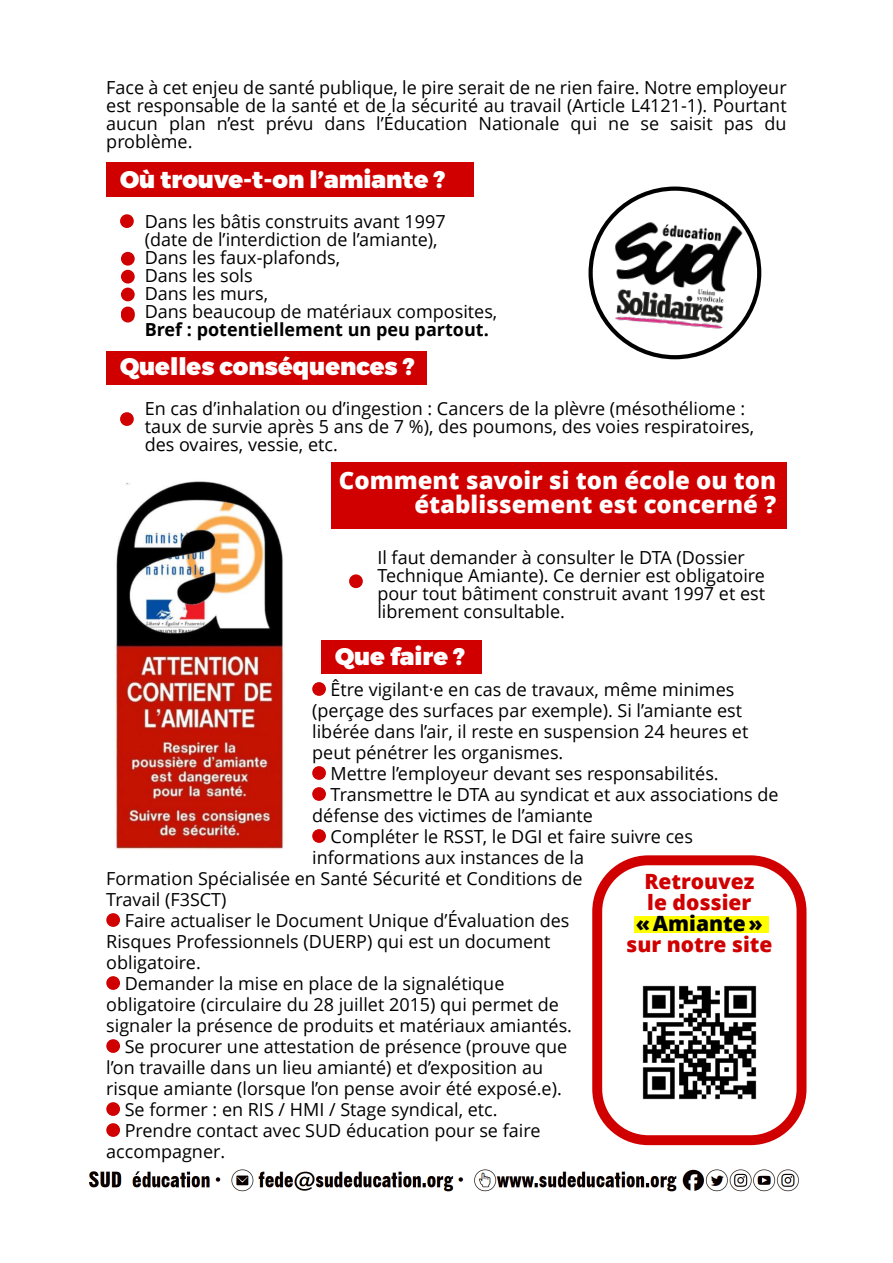
<style>
.page{position:relative;width:893px;height:1263px;background:#fff}
.page>*{position:absolute;margin:0;border:0;box-sizing:border-box;transform-origin:0 0}
.t1{font:800 24px/24px "Open Sans";color:#fff;text-align:right}
.t2{font:900 24px "Montserrat";color:#fff}
.t3{font:800 21px/21px "Open Sans";color:#d00000}
.t4{font:800 21px "Open Sans";color:#000}
.t5{font:18px/18px "Open Sans";color:#000}
.t6{font:700 18px "Open Sans";color:#000}
</style>
<div class="page">
<img style="left:88px;top:1169px;width:711px;height:23px">
<div style="left:106px;top:162px;width:368px;height:35px;background:#d00000"></div>
<div style="left:120px;top:214px;width:14px;height:14px;background:#d00000;border-radius:50%"></div>
<div style="left:121px;top:252px;width:14px;height:14px;background:#d00000;border-radius:50%"></div>
<div style="left:121px;top:270px;width:14px;height:13px;background:#d00000;border-radius:50%"></div>
<div style="left:121px;top:288px;width:14px;height:13px;background:#d00000;border-radius:50%"></div>
<svg style="left:121px;top:307px;width:14px;height:13px"></svg>
<div style="left:121px;top:309px;width:14px;height:13px;background:#d00000;border-radius:50%"></div>
<div style="left:106px;top:351px;width:321px;height:34px;background:#d00000"></div>
<div style="left:120px;top:412px;width:14px;height:14px;background:#d00000;border-radius:50%"></div>
<div style="left:331px;top:462px;width:456px;height:66px;background:#d00000"></div>
<div style="left:349px;top:574px;width:14px;height:14px;background:#d00000;border-radius:50%"></div>
<svg style="left:588px;top:187px;width:173px;height:172px"></svg>
<img style="left:114px;top:481px;width:170px;height:369px">
<img style="left:598px;top:189px;width:154px;height:171px">
<div style="left:312px;top:682px;width:14px;height:14px;background:#d00000;border-radius:50%"></div>
<div style="left:312px;top:766px;width:14px;height:14px;background:#d00000;border-radius:50%"></div>
<div style="left:312px;top:787px;width:14px;height:14px;background:#d00000;border-radius:50%"></div>
<div style="left:312px;top:829px;width:14px;height:14px;background:#d00000;border-radius:50%"></div>
<div style="left:106px;top:913px;width:14px;height:14px;background:#d00000;border-radius:50%"></div>
<div style="left:106px;top:976px;width:14px;height:14px;background:#d00000;border-radius:50%"></div>
<div style="left:106px;top:1039px;width:14px;height:14px;background:#d00000;border-radius:50%"></div>
<div style="left:106px;top:1102px;width:14px;height:14px;background:#d00000;border-radius:50%"></div>
<div style="left:106px;top:1123px;width:14px;height:14px;background:#d00000;border-radius:50%"></div>
<div style="left:321px;top:640px;width:161px;height:33px;background:#d00000"></div>
<div style="left:634px;top:917px;width:135px;height:16px;background:#ff0"></div>
<div style="left:592px;top:855px;width:214px;height:290px;border:10px solid #d00000;border-radius:51px"></div>
<img style="left:642px;top:985px;width:115px;height:115px">
<p class="t5" style="left:106px;top:81px;width:682px;text-align:justify">Face à cet enjeu de santé publique, le pire serait de ne rien faire. Notre employeur est responsable de la santé et de la sécurité au travail (Article L4121-1). Pourtant aucun plan n’est prévu dans l’Éducation Nationale qui ne se saisit pas du problème.</p>
<h1 class="t2" style="left:120px;top:165px;width:327px">Où trouve-t-on l’amiante ?</h1>
<p class="t5" style="left:145px;top:214px;width:354px">Dans les bâtis construits avant 1997<br>(date de l’interdiction de l’amiante),<br>Dans les faux-plafonds,<br>Dans les sols<br>Dans les murs,<br>Dans beaucoup de matériaux composites,</p>
<p class="t6" style="left:145px;top:322px;width:346px">Bref : potentiellement un peu partout.</p>
<h1 class="t2" style="left:120px;top:352px;width:296px">Quelles conséquences ?</h1>
<p class="t5" style="left:145px;top:401px;width:611px">En cas d’inhalation ou d’ingestion : Cancers de la plèvre (mésothéliome : taux de survie après 5 ans de 7 %), des poumons, des voies respiratoires, des ovaires, vessie, etc.</p>
<h1 class="t1" style="left:339px;top:471px;width:439px">Comment savoir si ton école ou ton établissement est concerné ?</h1>
<p class="t5" style="left:377px;top:550px;width:389px">Il faut demander à consulter le DTA (Dossier Technique Amiante). Ce dernier est obligatoire pour tout bâtiment construit avant 1997 et est librement consultable.</p>
<h1 class="t2" style="left:335px;top:642px;width:132px">Que faire ?</h1>
<p class="t5" style="left:331px;top:682px;width:405px">Être vigilant·e en cas de travaux, même minimes</p>
<p class="t5" style="left:312px;top:703px;width:431px">(perçage des surfaces par exemple). Si l’amiante est</p>
<p class="t5" style="left:312px;top:724px;width:438px">libérée dans l’air, il reste en suspension 24 heures et</p>
<p class="t5" style="left:312px;top:745px;width:253px">peut pénétrer les organismes.</p>
<p class="t5" style="left:331px;top:766px;width:390px">Mettre l’employeur devant ses responsabilités.</p>
<p class="t5" style="left:331px;top:787px;width:450px">Transmettre le DTA au syndicat et aux associations de</p>
<p class="t5" style="left:312px;top:808px;width:282px">défense des victimes de l’amiante</p>
<p class="t5" style="left:331px;top:829px;width:364px">Compléter le RSST, le DGI et faire suivre ces</p>
<p class="t5" style="left:312px;top:850px;width:273px">informations aux instances de la</p>
<p class="t5" style="left:106px;top:871px;width:478px">Formation Spécialisée en Santé Sécurité et Conditions de</p>
<p class="t5" style="left:106px;top:892px;width:122px">Travail (F3SCT)</p>
<p class="t5" style="left:125px;top:913px;width:446px">Faire actualiser le Document Unique d’Évaluation des</p>
<p class="t5" style="left:106px;top:934px;width:446px">Risques Professionnels (DUERP) qui est un document</p>
<p class="t5" style="left:106px;top:955px;width:96px">obligatoire.</p>
<p class="t5" style="left:125px;top:976px;width:381px">Demander la mise en place de la signalétique</p>
<p class="t5" style="left:106px;top:997px;width:454px">obligatoire (circulaire du 28 juillet 2015) qui permet de</p>
<p class="t5" style="left:106px;top:1018px;width:467px">signaler la présence de produits et matériaux amiantés.</p>
<p class="t5" style="left:125px;top:1039px;width:444px">Se procurer une attestation de présence (prouve que</p>
<p class="t5" style="left:106px;top:1060px;width:438px">l’on travaille dans un lieu amianté) et d’exposition au</p>
<p class="t5" style="left:106px;top:1081px;width:457px">risque amiante (lorsque l’on pense avoir été exposé.e).</p>
<p class="t5" style="left:125px;top:1102px;width:374px">Se former : en RIS / HMI / Stage syndical, etc.</p>
<p class="t5" style="left:125px;top:1123px;width:417px">Prendre contact avec SUD éducation pour se faire</p>
<p class="t5" style="left:106px;top:1144px;width:120px">accompagner.</p>
<p class="t3" style="left:644px;top:873px;width:111px">Retrouvez le dossier</p>
<p class="t4" style="left:636px;top:915px;width:128px">« Amiante»</p>
<p class="t3" style="left:626px;top:936px;width:148px">sur notre site</p>
</div>
